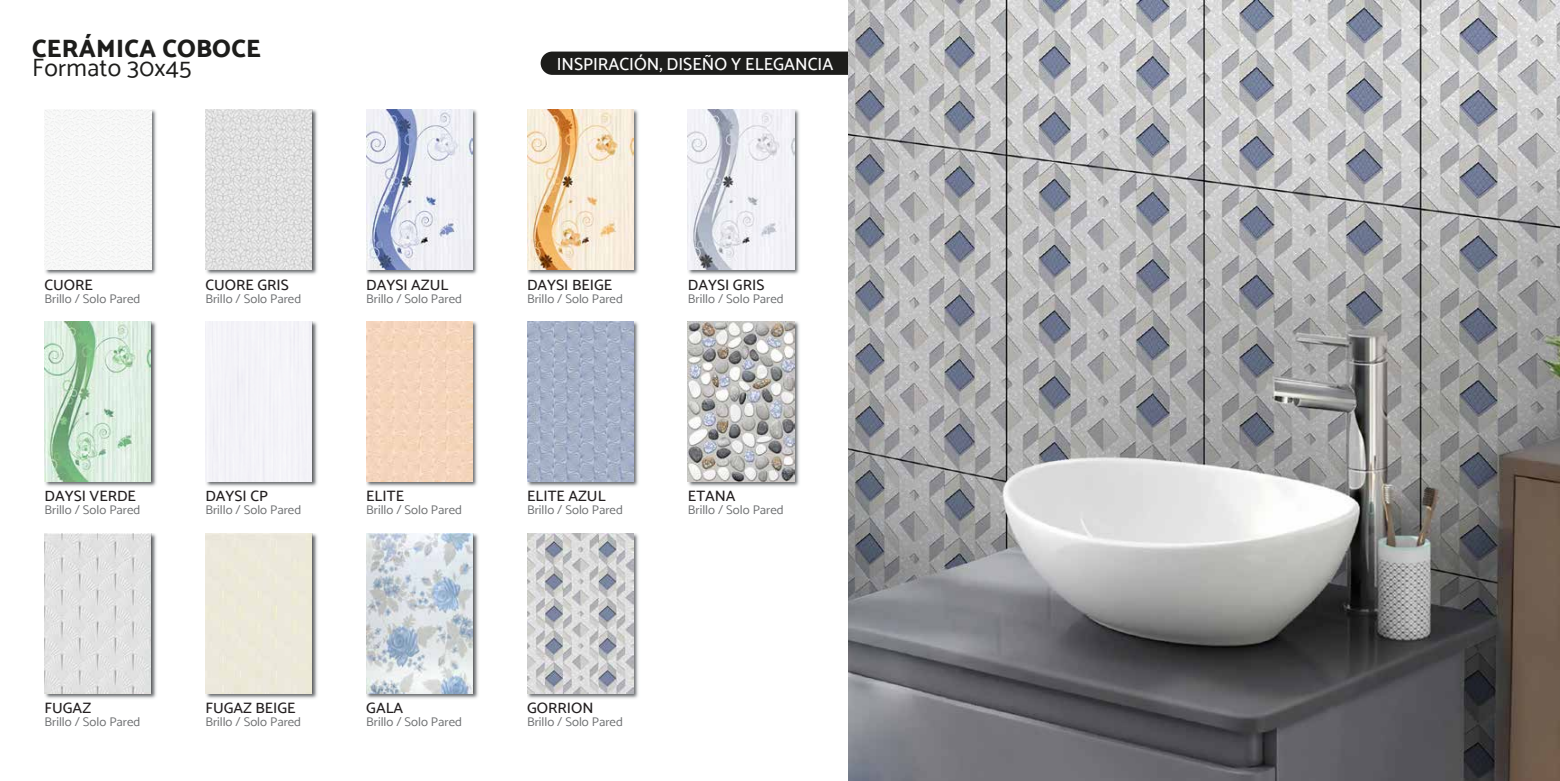
<style>
.page{position:relative;width:1560px;height:781px;background:#fff}
.page>*{position:absolute;margin:0;border:0;box-sizing:border-box;transform-origin:0 0}
.t1{font:800 25px "Catamaran";letter-spacing:.01em;color:#1d1d1b}
.t2{font:25px "Catamaran";letter-spacing:.01em;color:#1d1d1b}
.t3{font:500 17.5px "Catamaran";color:#fff}
.t4{font:500 15px "Catamaran";color:#231f20}
.t5{font:12.5px "Catamaran";color:#6d6f71}
</style>
<div class="page">
<img style="left:45px;top:110px;width:112px;height:165px">
<img style="left:45px;top:110px;width:106px;height:160px">
<img style="left:206px;top:110px;width:112px;height:165px">
<img style="left:205px;top:110px;width:107px;height:160px">
<img style="left:366px;top:110px;width:112px;height:165px">
<img style="left:366px;top:110px;width:106px;height:160px">
<img style="left:527px;top:110px;width:112px;height:165px">
<img style="left:527px;top:110px;width:106px;height:160px">
<img style="left:688px;top:110px;width:112px;height:165px">
<img style="left:688px;top:110px;width:106px;height:160px">
<img style="left:45px;top:321px;width:112px;height:166px">
<img style="left:45px;top:321px;width:106px;height:160px">
<img style="left:205px;top:321px;width:113px;height:166px">
<div style="left:205px;top:321px;width:107px;height:160px;background:#f4f3f8"></div>
<div style="left:540px;top:52px;width:347px;height:23px;background:#1d1d1b;border-radius:12px"></div>
<img style="left:849px;top:0;width:710px;height:781px">
<img style="left:366px;top:321px;width:112px;height:166px">
<img style="left:366px;top:321px;width:106px;height:160px">
<img style="left:527px;top:321px;width:112px;height:166px">
<img style="left:527px;top:321px;width:106px;height:160px">
<img style="left:688px;top:321px;width:112px;height:166px">
<img style="left:688px;top:321px;width:106px;height:160px">
<img style="left:45px;top:533px;width:112px;height:166px">
<img style="left:45px;top:533px;width:106px;height:160px">
<img style="left:205px;top:533px;width:113px;height:166px">
<div style="left:205px;top:533px;width:107px;height:160px;background:#ece8dc"></div>
<img style="left:366px;top:533px;width:113px;height:166px">
<img style="left:366px;top:533px;width:106px;height:160px">
<img style="left:527px;top:533px;width:112px;height:166px">
<img style="left:527px;top:533px;width:106px;height:160px">
<h1 class="t1" style="left:32px;top:34px;width:230px">CERÁMICA COBOCE</h1>
<h1 class="t2" style="left:32px;top:53px;width:161px">Formato 30x45</h1>
<h2 class="t3" style="left:556px;top:53px;width:278px">INSPIRACIÓN, DISEÑO Y ELEGANCIA</h2>
<p class="t4" style="left:45px;top:276px;width:50px">CUORE</p>
<p class="t5" style="left:45px;top:291px;width:97px">Brillo / Solo Pared</p>
<p class="t4" style="left:205px;top:276px;width:85px">CUORE GRIS</p>
<p class="t5" style="left:205px;top:291px;width:97px">Brillo / Solo Pared</p>
<p class="t4" style="left:366px;top:276px;width:84px">DAYSI AZUL</p>
<p class="t5" style="left:366px;top:291px;width:97px">Brillo / Solo Pared</p>
<p class="t4" style="left:527px;top:276px;width:87px">DAYSI BEIGE</p>
<p class="t5" style="left:527px;top:291px;width:97px">Brillo / Solo Pared</p>
<p class="t4" style="left:688px;top:276px;width:78px">DAYSI GRIS</p>
<p class="t5" style="left:688px;top:291px;width:97px">Brillo / Solo Pared</p>
<p class="t4" style="left:45px;top:487px;width:93px">DAYSI VERDE</p>
<p class="t5" style="left:45px;top:503px;width:97px">Brillo / Solo Pared</p>
<p class="t4" style="left:205px;top:487px;width:64px">DAYSI CP</p>
<p class="t5" style="left:205px;top:503px;width:97px">Brillo / Solo Pared</p>
<p class="t4" style="left:366px;top:487px;width:39px">ELITE</p>
<p class="t5" style="left:366px;top:503px;width:97px">Brillo / Solo Pared</p>
<p class="t4" style="left:527px;top:487px;width:80px">ELITE AZUL</p>
<p class="t5" style="left:527px;top:503px;width:97px">Brillo / Solo Pared</p>
<p class="t4" style="left:688px;top:487px;width:49px">ETANA</p>
<p class="t5" style="left:688px;top:503px;width:97px">Brillo / Solo Pared</p>
<p class="t4" style="left:45px;top:699px;width:48px">FUGAZ</p>
<p class="t5" style="left:45px;top:714px;width:97px">Brillo / Solo Pared</p>
<p class="t4" style="left:205px;top:699px;width:92px">FUGAZ BEIGE</p>
<p class="t5" style="left:205px;top:714px;width:97px">Brillo / Solo Pared</p>
<p class="t4" style="left:366px;top:699px;width:39px">GALA</p>
<p class="t5" style="left:366px;top:714px;width:97px">Brillo / Solo Pared</p>
<p class="t4" style="left:527px;top:699px;width:68px">GORRION</p>
<p class="t5" style="left:527px;top:714px;width:97px">Brillo / Solo Pared</p>
</div>
